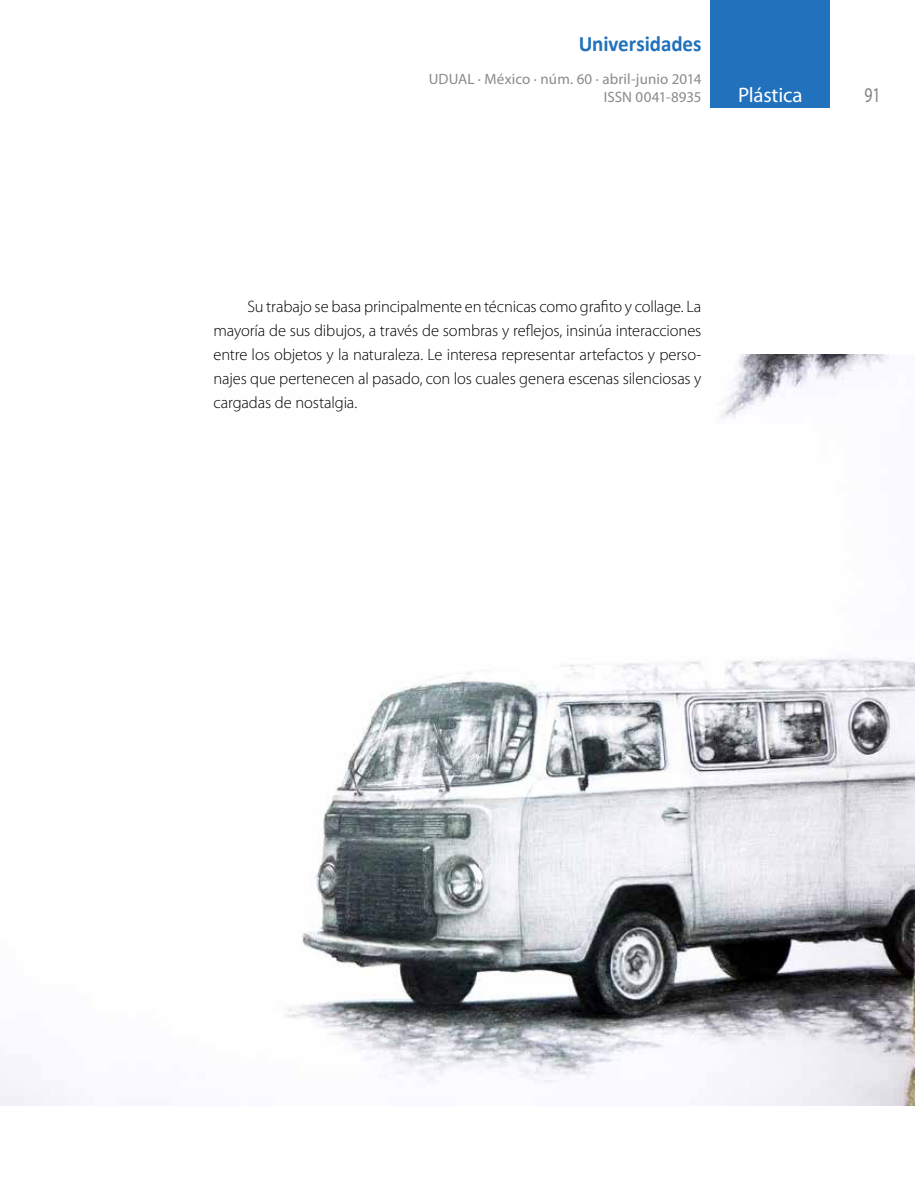
<style>
.page{position:relative;width:915px;height:1191px;background:#fff}
.page>*{position:absolute;margin:0;border:0;box-sizing:border-box;transform-origin:0 0}
.t1{font:700 22.05px "Calibri";letter-spacing:-.005em;color:#2171bc;scale:.95 1}
.t2{font:21px "Myriad Pro";letter-spacing:-.01em;color:#fff}
.t3{font:21px "Myriad Pro";color:#808285;scale:.75 1}
.t4{font:300 16.5px/24px "Myriad Pro";letter-spacing:-.01em;color:#000;text-align:justify}
.t5{font:15px/18px "Myriad Pro";letter-spacing:.005em;color:#888a8d;text-align:right}
</style>
<div class="page">
<div style="left:710px;top:0;width:119px;height:108px;background:#2171bc"></div>
<img style="left:0;top:354px;width:914px;height:752px">
<h1 class="t1" style="left:578px;top:29px;width:131px">Universidades</h1>
<p class="t5" style="left:428px;top:70px;width:274px">UDUAL · México · núm. 60 · abril-junio 2014<br>ISSN 0041-8935</p>
<p class="t2" style="left:737px;top:82px;width:66px">Plástica</p>
<p class="t3" style="left:864px;top:82px;width:23px">91</p>
<p class="t4" style="left:213px;top:294px;width:489px;text-indent:34px">Su trabajo se basa principalmente en técnicas como grafito y collage. La mayoría de sus dibujos, a través de sombras y reflejos, insinúa interacciones entre los objetos y la naturaleza. Le interesa representar artefactos y perso&shy;najes que pertenecen al pasado, con los cuales genera escenas silenciosas y cargadas de nostalgia.</p>
</div>
